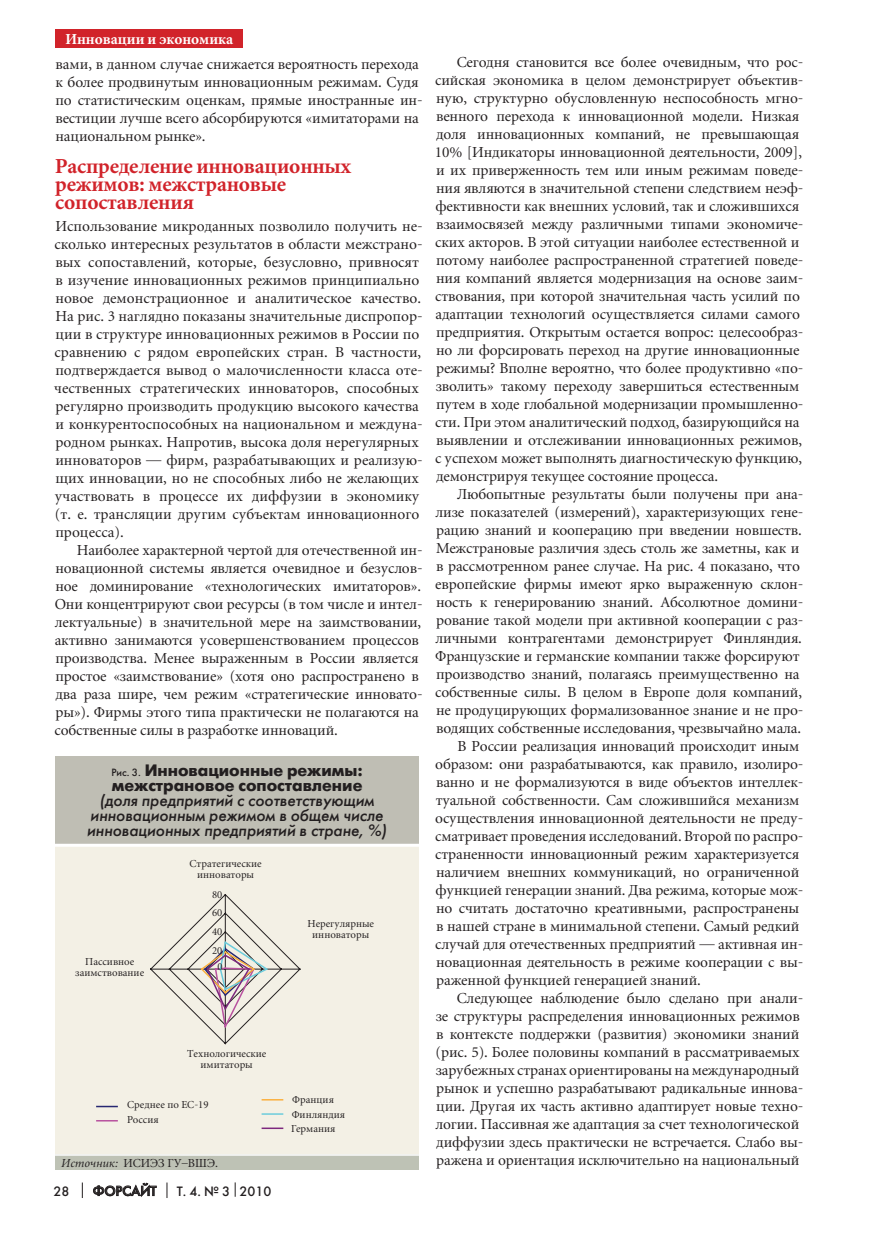
<style>
.page{position:relative;width:872px;height:1234px;background:#fff}
.page>*{position:absolute;margin:0;border:0;box-sizing:border-box;transform-origin:0 0}
.t1{font:700 21px/18px "Miniature";letter-spacing:-.01em;color:#d1232a}
.t2{font:italic 16.5px/15px "Futura Futuris C";color:#231f20;text-align:center}
.t3{font:700 16.5px/15px "Futura Futuris C";color:#231f20}
.t4{font:15px/18px "Miniature";letter-spacing:-.01em;color:#231f20}
.t5{font:700 15px "Miniature";color:#fff}
.t6{font:13.5px "Futura Futuris C";color:#231f20}
.t7{font:12px "Miniature";color:#231f20}
.t8{font:10.5px/10.5px "Miniature";color:#231f20;text-align:center}
.s1{font-weight:400;font-size:10.5px}
.s2{font-style:italic}
</style>
<div class="page">
<svg style="left:82px;top:1182px;width:1px;height:15px"></svg>
<svg style="left:167px;top:1182px;width:1px;height:15px"></svg>
<svg style="left:93px;top:1182px;width:64px;height:15px"></svg>
<div style="left:55px;top:30px;width:188px;height:18px;background:#d1232a"></div>
<svg style="left:235px;top:1182px;width:1px;height:14px"></svg>
<div style="left:55px;top:804px;width:364px;height:351px;background:#f3f0e5"></div>
<div style="left:55px;top:755px;width:364px;height:88px;background:#bfbeb4"></div>
<svg style="left:97px;top:1105px;width:20px;height:1px"></svg>
<hr style="left:97px;top:1119px;width:20px;height:2px;background:#b8529f">
<hr style="left:262px;top:1098px;width:20px;height:2px;background:#fbb03f">
<hr style="left:262px;top:1112px;width:20px;height:2px;background:#6cccdc">
<svg style="left:150px;top:894px;width:150px;height:149px"></svg>
<svg style="left:262px;top:1127px;width:20px;height:1px"></svg>
<div style="left:55px;top:1154px;width:364px;height:15px;background:#bec2b5"></div>
<hr style="left:45px;top:843px;width:382px;height:3px;background:#fff">
<hr style="left:13px;top:1153px;width:415px;height:2px;background:#fff">
<p class="t5" style="left:65px;top:31px;width:169px">Инновации и экономика</p>
<p class="t4" style="left:55px;top:55px;width:369px">вами, в данном случае снижается вероятность перехода к более продвинутым инновационным режимам. Судя по статистическим оценкам, прямые иностранные ин&shy;вестиции лучше всего абсорбируются «имитаторами на национальном рынке».</p>
<h1 class="t1" style="left:55px;top:158px;width:298px">Распределение инновационных режимов: межстрановые сопоставления</h1>
<p class="t4" style="left:54px;top:217px;width:370px">Использование микроданных позволило получить не&shy;сколько интересных результатов в области межстрано&shy;вых сопоставлений, которые, безусловно, привносят в изучение инновационных режимов принципиально новое демонстрационное и аналитическое качество.<br>На рис. 3 наглядно показаны значительные диспропор&shy;ции в структуре инновационных режимов в России по сравнению с рядом европейских стран. В частности, подтверждается вывод о малочисленности класса оте&shy;чественных стратегических инноваторов, способных регулярно производить продукцию высокого качества и конкурентоспособных на национальном и междуна&shy;родном рынках. Напротив, высока доля нерегулярных инноваторов — фирм, разрабатывающих и реализую&shy;щих инновации, но не способных либо не желающих участвовать в процессе их диффузии в экономику (т. е. трансляции другим субъектам инновационного процесса).</p>
<p class="t4" style="left:55px;top:541px;width:369px;text-indent:22px">Наиболее характерной чертой для отечественной ин&shy;новационной системы является очевидное и безуслов&shy;ное доминирование «технологических имитаторов».<br>Они концентрируют свои ресурсы (в том числе и интел&shy;лектуальные) в значительной мере на заимствовании, активно занимаются усовершенствованием процессов производства. Менее выраженным в России является простое «заимствование» (хотя оно распространено в два раза шире, чем режим «стратегические инновато&shy;ры»). Фирмы этого типа практически не полагаются на собственные силы в разработке инноваций.</p>
<p class="t3" style="left:111px;top:762px;width:253px"><span class="s1">Рис. 3.</span> Инновационные режимы: межстрановое сопоставление</p>
<p class="t2" style="left:87px;top:792px;width:301px">(доля предприятий с соответствующим инновационным режимом в общем числе инновационных предприятий в стране, %)</p>
<p class="t8" style="left:75px;top:956px;width:70px">Пассивное заимствование</p>
<p class="t8" style="left:190px;top:859px;width:74px">Стратегические инноваторы</p>
<p class="t8" style="left:212px;top:885px;width:12px;line-height:18.8px;text-align:justify">80<br>60<br>40<br>20</p>
<p class="t8" style="left:217px;top:961px;width:7px">0</p>
<p class="t8" style="left:187px;top:1048px;width:81px">Технологические имитаторы</p>
<p class="t8" style="left:307px;top:918px;width:68px">Нерегулярные инноваторы</p>
<p class="t8" style="left:127px;top:1097px;width:83px;line-height:15px;text-align:left">Среднее по ЕС-19<br>Россия</p>
<p class="t8" style="left:291px;top:1092px;width:55px;line-height:14.4px;text-align:left">Франция<br>Финляндия<br>Германия</p>
<p class="t7" style="left:61px;top:1156px;width:159px"><span class="s2">Источник:</span> ИСИЭЗ ГУ–ВШЭ.</p>
<p class="t6" style="left:54px;top:1182px;width:17px">28</p>
<p class="t6" style="left:93px;top:1182px;width:65px">Форсайт</p>
<p class="t6" style="left:177px;top:1182px;width:96px">Т. 4. № 3 2010</p>
<p class="t4" style="left:435px;top:53px;width:370px;text-indent:22px">Сегодня становится все более очевидным, что рос&shy;сийская экономика в целом демонстрирует объектив&shy;ную, структурно обусловленную неспособность мгно&shy;венного перехода к инновационной модели. Низкая доля инновационных компаний, не превышающая 10% [Индикаторы инновационной деятельности, 2009], и их приверженность тем или иным режимам поведе&shy;ния являются в значительной степени следствием неэф&shy;фективности как внешних условий, так и сложившихся взаимосвязей между различными типами экономиче&shy;ских акторов. В этой ситуации наиболее естественной и потому наиболее распространенной стратегией поведе&shy;ния компаний является модернизация на основе заим&shy;ствования, при которой значительная часть усилий по адаптации технологий осуществляется силами самого предприятия. Открытым остается вопрос: целесообраз&shy;но ли форсировать переход на другие инновационные режимы? Вполне вероятно, что более продуктивно «по&shy;зволить» такому переходу завершиться естественным путем в ходе глобальной модернизации промышленно&shy;сти. При этом аналитический подход, базирующийся на выявлении и отслеживании инновационных режимов, с успехом может выполнять диагностическую функцию, демонстрируя текущее состояние процесса.</p>
<p class="t4" style="left:457px;top:485px;width:348px">Любопытные результаты были получены при ана-</p>
<p class="t4" style="left:435px;top:503px;width:369px">лизе показателей (измерений), характеризующих гене-</p>
<p class="t4" style="left:436px;top:521px;width:367px">рацию знаний и кооперацию при введении новшеств.</p>
<p class="t4" style="left:436px;top:539px;width:365px">Межстрановые различия здесь столь же заметны, как и</p>
<p class="t4" style="left:436px;top:557px;width:365px">в рассмотренном ранее случае. На рис. 4 показано, что</p>
<p class="t4" style="left:435px;top:575px;width:369px">европейские фирмы имеют ярко выраженную склон-</p>
<p class="t4" style="left:436px;top:593px;width:369px">ность к генерированию знаний. Абсолютное домини-</p>
<p class="t4" style="left:436px;top:611px;width:368px">рование такой модели при активной кооперации с раз-</p>
<p class="t4" style="left:435px;top:629px;width:368px">личными контрагентами демонстрирует Финляндия.</p>
<p class="t4" style="left:435px;top:647px;width:366px">Французские и германские компании также форсируют</p>
<p class="t4" style="left:436px;top:665px;width:365px">производство знаний, полагаясь преимущественно на</p>
<p class="t4" style="left:435px;top:683px;width:368px">собственные силы. В целом в Европе доля компаний,</p>
<p class="t4" style="left:436px;top:701px;width:369px">не продуцирующих формализованное знание и не про-</p>
<p class="t4" style="left:436px;top:719px;width:366px">водящих собственные исследования, чрезвычайно мала.</p>
<p class="t4" style="left:457px;top:737px;width:343px">В России реализация инноваций происходит иным</p>
<p class="t4" style="left:435px;top:755px;width:370px">образом: они разрабатываются, как правило, изолиро-</p>
<p class="t4" style="left:436px;top:773px;width:369px">ванно и не формализуются в виде объектов интеллек-</p>
<p class="t4" style="left:436px;top:791px;width:365px">туальной собственности. Сам сложившийся механизм</p>
<p class="t4" style="left:435px;top:809px;width:370px">осуществления инновационной деятельности не преду-</p>
<p class="t4" style="left:435px;top:827px;width:369px">сматривает проведения исследований. Второй по распро-</p>
<p class="t4" style="left:435px;top:845px;width:365px">страненности инновационный режим характеризуется</p>
<p class="t4" style="left:436px;top:863px;width:365px">наличием внешних коммуникаций, но ограниченной</p>
<p class="t4" style="left:435px;top:881px;width:369px">функцией генерации знаний. Два режима, которые мож-</p>
<p class="t4" style="left:436px;top:899px;width:365px">но считать достаточно креативными, распространены</p>
<p class="t4" style="left:436px;top:917px;width:365px">в нашей стране в минимальной степени. Самый редкий</p>
<p class="t4" style="left:435px;top:935px;width:369px">случай для отечественных предприятий — активная ин-</p>
<p class="t4" style="left:436px;top:953px;width:369px">новационная деятельность в режиме кооперации с вы-</p>
<p class="t4" style="left:436px;top:971px;width:266px">раженной функцией генерацией знаний.</p>
<p class="t4" style="left:456px;top:989px;width:348px">Следующее наблюдение было сделано при анали-</p>
<p class="t4" style="left:436px;top:1007px;width:365px">зе структуры распределения инновационных режимов</p>
<p class="t4" style="left:436px;top:1025px;width:365px">в контексте поддержки (развития) экономики знаний</p>
<p class="t4" style="left:435px;top:1043px;width:365px">(рис. 5). Более половины компаний в рассматриваемых</p>
<p class="t4" style="left:436px;top:1061px;width:365px">зарубежных странах ориентированы на международный</p>
<p class="t4" style="left:436px;top:1079px;width:369px">рынок и успешно разрабатывают радикальные иннова-</p>
<p class="t4" style="left:436px;top:1097px;width:369px">ции. Другая их часть активно адаптирует новые техно-</p>
<p class="t4" style="left:435px;top:1115px;width:365px">логии. Пассивная же адаптация за счет технологической</p>
<p class="t4" style="left:436px;top:1133px;width:369px">диффузии здесь практически не встречается. Слабо вы-</p>
<p class="t4" style="left:436px;top:1151px;width:364px">ражена и ориентация исключительно на национальный</p>
</div>
